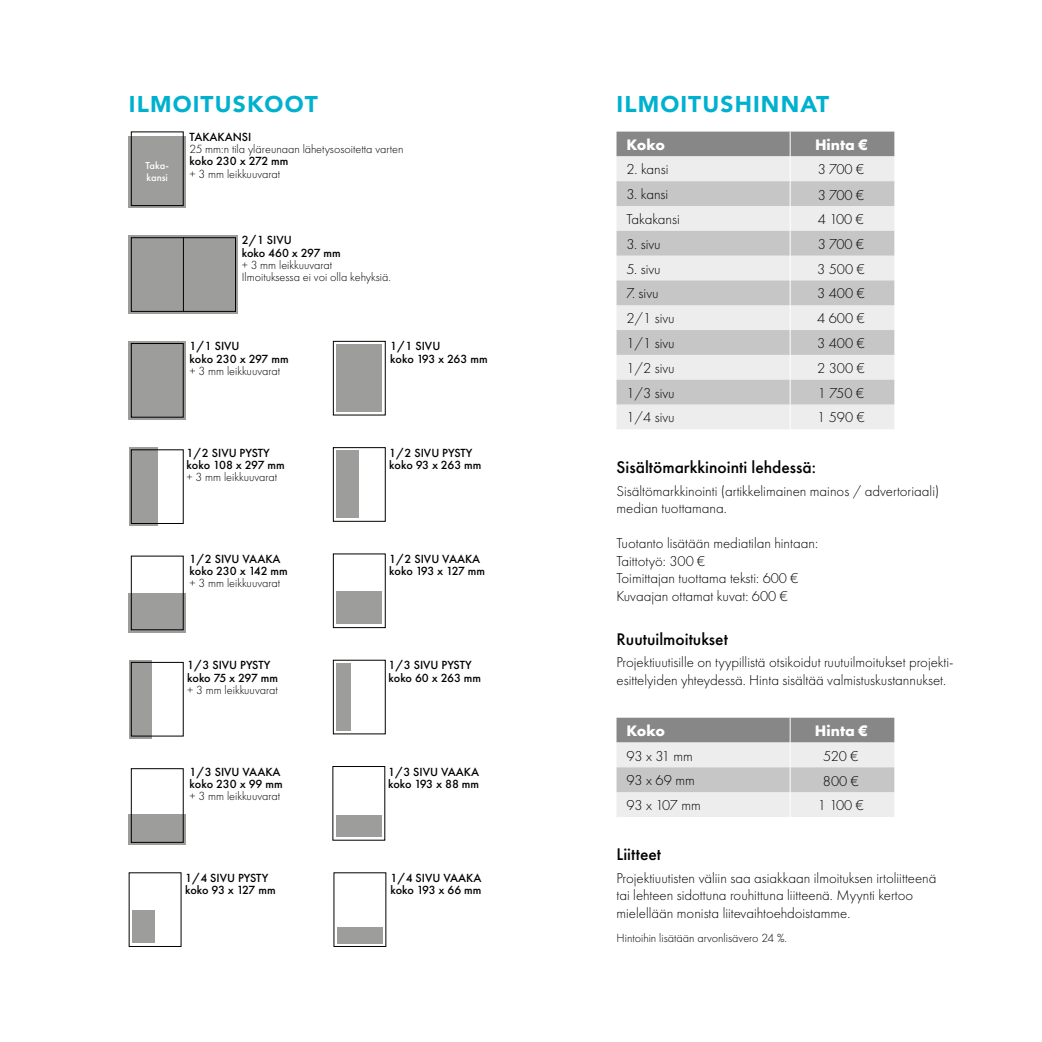
<style>
.page{position:relative;width:1042px;height:1042px;background:#fff}
.page>*{position:absolute;margin:0;border:0;box-sizing:border-box;transform-origin:0 0}
.t1{font:900 22.75px "Avenir";letter-spacing:.05em;color:#00b1cf}
.t2{font:500 17.5px "Futura PT";color:#000}
.t3{font:700 15.75px "Futura PT";color:#fff}
.t4{font:300 14.88px/17.5px "Futura PT";color:#000}
.t5{font:500 12.25px/12.2px "Futura PT";color:#000}
.t6{font:300 12.25px/12.2px "Futura PT";color:#000}
.t7{font:500 10.5px/12.2px "Futura PT";color:#fff}
</style>
<div class="page">
<div style="left:129px;top:235px;width:109px;height:79px;background:#9d9d9c"></div>
<hr style="left:183px;top:238px;width:1px;height:73px;background:#000">
<div style="left:131px;top:237px;width:105px;height:75px;border:1px solid #000"></div>
<div style="left:129px;top:341px;width:57px;height:79px;background:#9d9d9c"></div>
<div style="left:129px;top:136px;width:57px;height:72px;background:#9d9d9c"></div>
<div style="left:131px;top:343px;width:53px;height:74px;border:1px solid #000"></div>
<div style="left:131px;top:132px;width:53px;height:74px;border:1px solid #000"></div>
<div style="left:336px;top:344px;width:46px;height:67px;background:#9d9d9c"></div>
<div style="left:333px;top:341px;width:52px;height:74px;border:1px solid #000"></div>
<div style="left:129px;top:447px;width:28px;height:79px;background:#9d9d9c"></div>
<div style="left:131px;top:449px;width:53px;height:75px;border:1px solid #000"></div>
<div style="left:336px;top:451px;width:23px;height:67px;background:#9d9d9c"></div>
<div style="left:333px;top:447px;width:52px;height:74px;border:1px solid #000"></div>
<div style="left:129px;top:660px;width:22px;height:78px;background:#9d9d9c"></div>
<div style="left:131px;top:662px;width:53px;height:74px;border:1px solid #000"></div>
<div style="left:336px;top:663px;width:15px;height:67px;background:#9d9d9c"></div>
<div style="left:333px;top:660px;width:52px;height:74px;border:1px solid #000"></div>
<div style="left:129px;top:814px;width:57px;height:31px;background:#9d9d9c"></div>
<div style="left:131px;top:768px;width:53px;height:74px;border:1px solid #000"></div>
<div style="left:336px;top:815px;width:46px;height:22px;background:#9d9d9c"></div>
<div style="left:132px;top:910px;width:23px;height:33px;background:#9d9d9c"></div>
<div style="left:337px;top:927px;width:46px;height:17px;background:#9d9d9c"></div>
<div style="left:129px;top:593px;width:57px;height:39px;background:#9d9d9c"></div>
<div style="left:131px;top:556px;width:53px;height:74px;border:1px solid #000"></div>
<div style="left:333px;top:553px;width:52px;height:75px;border:1px solid #000"></div>
<div style="left:336px;top:591px;width:46px;height:33px;background:#9d9d9c"></div>
<svg style="left:616px;top:718px;width:278px;height:99px;background:#cacaca"></svg>
<svg style="left:616px;top:132px;width:278px;height:297px;background:#d4d4d4"></svg>
<h1 class="t1" style="left:129px;top:85px;width:190px">ILMOITUSKOOT</h1>
<p class="t7" style="left:146px;top:159px;width:25px">Taka&shy;kansi</p>
<p class="t5" style="left:190px;top:131px;width:63px">TAKAKANSI</p>
<p class="t6" style="left:190px;top:143px;width:215px">25 mm:n tila yläreunaan lähetysosoitetta varten</p>
<p class="t5" style="left:190px;top:155px;width:100px">koko 230 x 272 mm</p>
<p class="t6" style="left:190px;top:168px;width:92px">+ 3 mm leikkuuvarat</p>
<p class="t5" style="left:242px;top:234px;width:100px">2/1 SIVU<br>koko 460 x 297 mm</p>
<p class="t6" style="left:242px;top:259px;width:151px">+ 3 mm leikkuuvarat<br>Ilmoituksessa ei voi olla kehyksiä.</p>
<p class="t5" style="left:190px;top:340px;width:100px">1/1 SIVU<br>koko 230 x 297 mm</p>
<p class="t6" style="left:190px;top:365px;width:92px">+ 3 mm leikkuuvarat</p>
<p class="t5" style="left:390px;top:340px;width:99px">1/1 SIVU<br>koko 193 x 263 mm</p>
<p class="t5" style="left:187px;top:446px;width:100px">1/2 SIVU PYSTY koko 108 x 297 mm</p>
<p class="t6" style="left:187px;top:471px;width:92px">+ 3 mm leikkuuvarat</p>
<p class="t5" style="left:389px;top:446px;width:94px">1/2 SIVU PYSTY koko 93 x 263 mm</p>
<p class="t5" style="left:190px;top:553px;width:100px">1/2 SIVU VAAKA koko 230 x 142 mm</p>
<p class="t6" style="left:190px;top:577px;width:92px">+ 3 mm leikkuuvarat</p>
<p class="t5" style="left:389px;top:553px;width:97px">1/2 SIVU VAAKA koko 193 x 127 mm</p>
<p class="t5" style="left:187px;top:659px;width:92px">1/3 SIVU PYSTY koko 75 x 297 mm</p>
<p class="t6" style="left:187px;top:683px;width:92px">+ 3 mm leikkuuvarat</p>
<p class="t5" style="left:388px;top:659px;width:94px">1/3 SIVU PYSTY koko 60 x 263 mm</p>
<p class="t5" style="left:190px;top:765px;width:95px">1/3 SIVU VAAKA koko 230 x 99 mm</p>
<p class="t6" style="left:190px;top:790px;width:92px">+ 3 mm leikkuuvarat</p>
<p class="t5" style="left:388px;top:765px;width:92px">1/3 SIVU VAAKA koko 193 x 88 mm</p>
<p class="t5" style="left:185px;top:871px;width:92px">1/4 SIVU PYSTY koko 93 x 127 mm</p>
<p class="t5" style="left:390px;top:871px;width:92px">1/4 SIVU VAAKA koko 193 x 66 mm</p>
<h1 class="t1" style="left:616px;top:85px;width:214px">ILMOITUSHINNAT</h1>
<p class="t3" style="left:626px;top:135px;width:40px">Koko</p>
<p class="t3" style="left:815px;top:135px;width:55px">Hinta €</p>
<p class="t4" style="left:626px;top:161px;width:44px">2. kansi</p>
<p class="t4" style="left:817px;top:161px;width:48px">3 700 €</p>
<p class="t4" style="left:626px;top:186px;width:43px">3. kansi</p>
<p class="t4" style="left:817px;top:186px;width:48px">3 700 €</p>
<p class="t4" style="left:626px;top:210px;width:55px">Takakansi</p>
<p class="t4" style="left:818px;top:210px;width:48px">4 100 €</p>
<p class="t4" style="left:626px;top:235px;width:36px">3. sivu</p>
<p class="t4" style="left:817px;top:235px;width:48px">3 700 €</p>
<p class="t4" style="left:626px;top:260px;width:36px">5. sivu</p>
<p class="t4" style="left:817px;top:260px;width:49px">3 500 €</p>
<p class="t4" style="left:626px;top:285px;width:34px">7. sivu</p>
<p class="t4" style="left:817px;top:285px;width:49px">3 400 €</p>
<p class="t4" style="left:626px;top:310px;width:50px">2/1 sivu</p>
<p class="t4" style="left:817px;top:310px;width:49px">4 600 €</p>
<p class="t4" style="left:626px;top:334px;width:50px">1/1 sivu</p>
<p class="t4" style="left:817px;top:334px;width:49px">3 400 €</p>
<p class="t4" style="left:626px;top:359px;width:50px">1/2 sivu</p>
<p class="t4" style="left:817px;top:359px;width:49px">2 300 €</p>
<p class="t4" style="left:626px;top:384px;width:50px">1/3 sivu</p>
<p class="t4" style="left:818px;top:384px;width:48px">1 750 €</p>
<p class="t4" style="left:626px;top:409px;width:50px">1/4 sivu</p>
<p class="t4" style="left:817px;top:409px;width:49px">1 590 €</p>
<p class="t2" style="left:616px;top:457px;width:201px">Sisältömarkkinointi lehdessä:</p>
<p class="t4" style="left:616px;top:482px;width:324px">Sisältömarkkinointi (artikkelimainen mainos / advertoriaali) median tuottamana.</p>
<p class="t4" style="left:616px;top:535px;width:203px">Tuotanto lisätään mediatilan hintaan:<br>Taittotyö: 300 €<br>Toimittajan tuottama teksti: 600 €<br>Kuvaajan ottamat kuvat: 600 €</p>
<p class="t2" style="left:616px;top:628px;width:113px">Ruutuilmoitukset</p>
<p class="t4" style="left:616px;top:654px;width:337px">Projektiuutisille on tyypillistä otsikoidut ruutuilmoitukset projekti&shy;esittelyiden yhteydessä. Hinta sisältää valmistuskustannukset.</p>
<p class="t3" style="left:626px;top:721px;width:40px">Koko</p>
<p class="t3" style="left:815px;top:721px;width:55px">Hinta €</p>
<p class="t4" style="left:626px;top:747px;width:68px">93 x 31 mm</p>
<p class="t4" style="left:823px;top:747px;width:37px">520 €</p>
<p class="t4" style="left:626px;top:772px;width:70px">93 x 69 mm</p>
<p class="t4" style="left:823px;top:772px;width:38px">800 €</p>
<p class="t4" style="left:626px;top:796px;width:76px">93 x 107 mm</p>
<p class="t4" style="left:818px;top:796px;width:48px">1 100 €</p>
<p class="t2" style="left:616px;top:844px;width:46px">Liitteet</p>
<p class="t4" style="left:616px;top:869px;width:321px">Projektiuutisten väliin saa asiakkaan ilmoituksen irtoliitteenä tai lehteen sidottuna rouhittuna liitteenä. Myynti kertoo mielellään monista liitevaihtoehdoistamme.</p>
<p class="t6" style="left:616px;top:932px;width:172px">Hintoihin lisätään arvonlisävero 24 %.</p>
</div>
